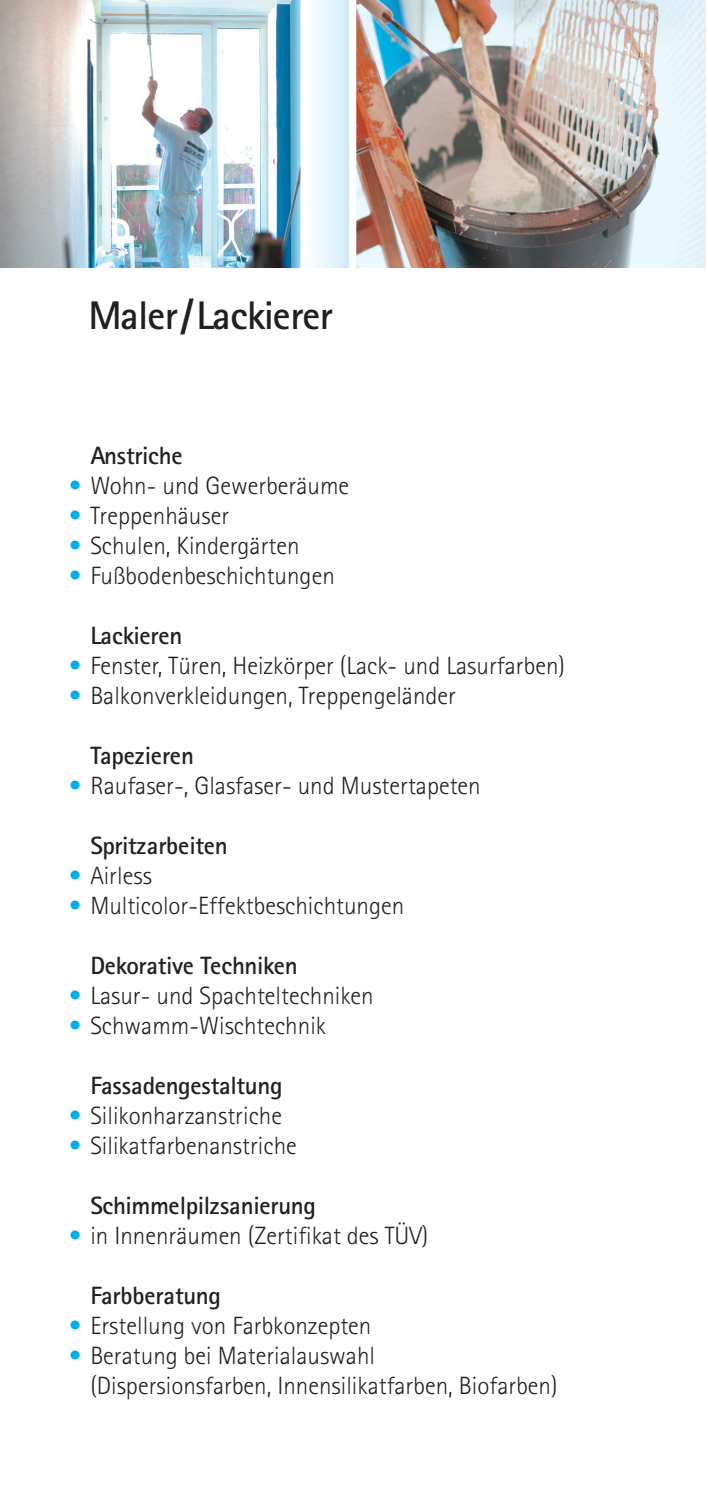
<style>
.page{position:relative;width:708px;height:1488px;background:#fff}
.page>*{position:absolute;margin:0;border:0;box-sizing:border-box;transform-origin:0 0}
.t1{font:700 40px "AT Rotis Sans Serif";letter-spacing:-.02em;color:#231f20}
.t2{font:300 25px/30px "Rotis Sans Serif";color:#231f20}
.t3{font:700 25px "AT Rotis Sans Serif";letter-spacing:-.02em;color:#231f20}
.t4{font:700 25px "AT Rotis Sans Serif";color:#231f20}
.s1{color:#00aeef}
</style>
<div class="page">
<img style="left:0;top:0;width:349px;height:268px">
<img style="left:356px;top:0;width:349px;height:268px">
<h1 class="t1" style="left:89px;top:302px;width:246px">Maler/Lackierer</h1>
<p class="t3" style="left:90px;top:447px;width:94px">Anstriche</p>
<p class="t2" style="left:69px;top:473px;width:282px"><span class="s1">•</span> Wohn- und Gewerberäume</p>
<p class="t2" style="left:69px;top:503px;width:162px"><span class="s1">•</span> Treppenhäuser</p>
<p class="t2" style="left:69px;top:533px;width:232px"><span class="s1">•</span> Schulen, Kindergärten</p>
<p class="t2" style="left:69px;top:563px;width:267px"><span class="s1">•</span> Fußbodenbeschichtungen</p>
<p class="t3" style="left:90px;top:627px;width:94px">Lackieren</p>
<p class="t2" style="left:69px;top:653px;width:497px"><span class="s1">•</span> Fenster, Türen, Heizkörper (Lack- und Lasurfarben)</p>
<p class="t2" style="left:69px;top:683px;width:388px"><span class="s1">•</span> Balkonverkleidungen, Treppengeländer</p>
<p class="t4" style="left:90px;top:747px;width:105px">Tapezieren</p>
<p class="t2" style="left:69px;top:773px;width:413px"><span class="s1">•</span> Raufaser-, Glasfaser- und Mustertapeten</p>
<p class="t3" style="left:90px;top:837px;width:139px">Spritzarbeiten</p>
<p class="t2" style="left:69px;top:863px;width:84px"><span class="s1">•</span> Airless</p>
<p class="t2" style="left:69px;top:893px;width:336px"><span class="s1">•</span> Multicolor-Effektbeschichtungen</p>
<p class="t3" style="left:90px;top:957px;width:209px">Dekorative Techniken</p>
<p class="t2" style="left:69px;top:983px;width:306px"><span class="s1">•</span> Lasur- und Spachteltechniken</p>
<p class="t2" style="left:69px;top:1013px;width:258px"><span class="s1">•</span> Schwamm-Wischtechnik</p>
<p class="t3" style="left:90px;top:1077px;width:194px">Fassadengestaltung</p>
<p class="t2" style="left:69px;top:1103px;width:214px"><span class="s1">•</span> Silikonharzanstriche</p>
<p class="t2" style="left:69px;top:1133px;width:229px"><span class="s1">•</span> Silikatfarbenanstriche</p>
<p class="t3" style="left:90px;top:1197px;width:227px">Schimmelpilzsanierung</p>
<p class="t2" style="left:69px;top:1223px;width:361px"><span class="s1">•</span> in Innenräumen (Zertifikat des TÜV)</p>
<p class="t3" style="left:90px;top:1287px;width:132px">Farbberatung</p>
<p class="t2" style="left:69px;top:1313px;width:304px"><span class="s1">•</span> Erstellung von Farbkonzepten</p>
<p class="t2" style="left:90px;top:1343px;width:468px;text-indent:-21px"><span class="s1">•</span> Beratung bei Materialauswahl (Dispersionsfarben, Innensilikatfarben, Biofarben)</p>
</div>
